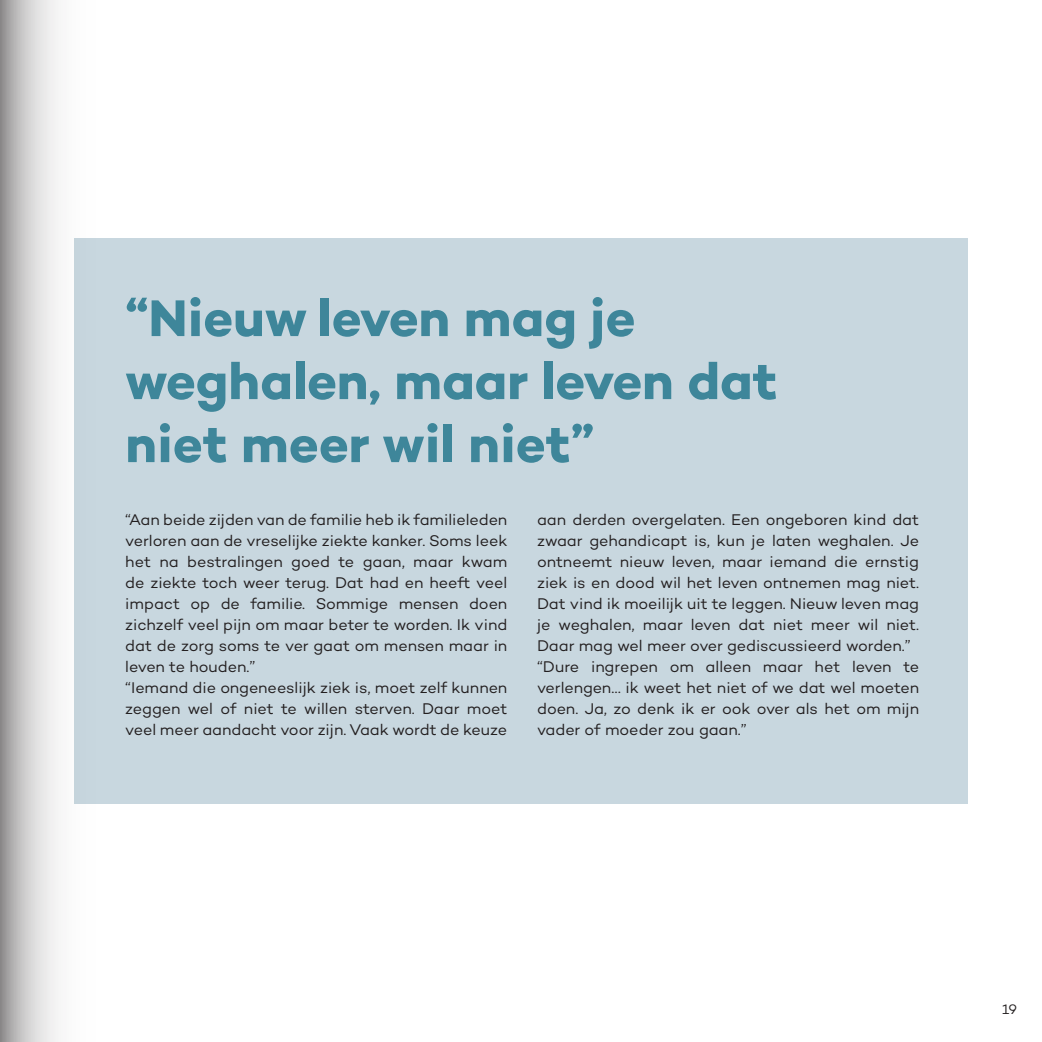
<style>
.page{position:relative;width:1042px;height:1042px;background:#fff}
.page>*{position:absolute;margin:0;border:0;box-sizing:border-box;transform-origin:0 0}
.t1{font:700 52.5px/63px "Campton";color:#3e869a}
.t2{font:15.75px/21px "Campton";letter-spacing:-.005em;color:#231f20}
.t3{font:14px "Campton";color:#231f20}
</style>
<div class="page">
<div style="left:74px;top:238px;width:893px;height:565px;background:#c8d7df"></div>
<svg style="left:0;top:0;width:147px;height:1042px"></svg>
<h1 class="t1" style="left:125px;top:286px;width:653px">“Nieuw leven mag je weghalen, maar leven dat niet meer wil niet”</h1>
<p class="t2" style="left:125px;top:509px;width:384px">“Aan beide zijden van de familie heb ik familieleden verloren aan de vreselijke ziekte kanker. Soms leek het na bestralingen goed te gaan, maar kwam de ziekte toch weer terug. Dat had en heeft veel impact op de familie. Sommige mensen doen zichzelf veel pijn om maar beter te worden. Ik vind dat de zorg soms te ver gaat om mensen maar in leven te houden.”<br>“Iemand die ongeneeslijk ziek is, moet zelf kunnen zeggen wel of niet te willen sterven. Daar moet veel meer aandacht voor zijn. Vaak wordt de keuze</p>
<p class="t2" style="left:537px;top:509px;width:384px">aan derden overgelaten. Een ongeboren kind dat zwaar gehandicapt is, kun je laten weghalen. Je ontneemt nieuw leven, maar iemand die ernstig ziek is en dood wil het leven ontnemen mag niet.<br>Dat vind ik moeilijk uit te leggen. Nieuw leven mag je weghalen, maar leven dat niet meer wil niet.<br>Daar mag wel meer over gediscussieerd worden.” “Dure ingrepen om alleen maar het leven te verlengen… ik weet het niet of we dat wel moeten doen. Ja, zo denk ik er ook over als het om mijn vader of moeder zou gaan.”</p>
<p class="t3" style="left:1002px;top:1001px;width:17px">19</p>
</div>
